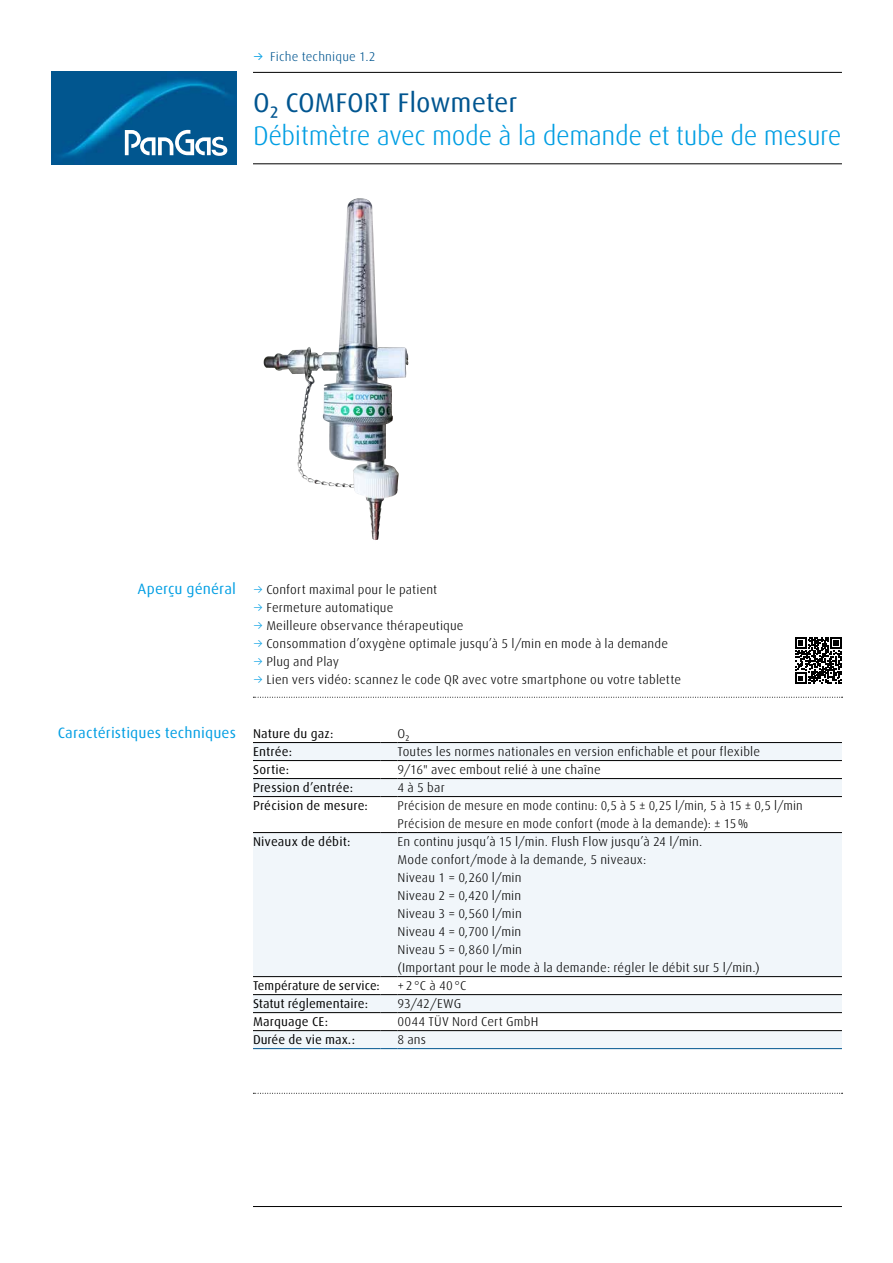
<style>
.page{position:relative;width:893px;height:1263px;background:#fff}
.page>*{position:absolute;margin:0;border:0;box-sizing:border-box;transform-origin:0 0}
.t1{font:300 27px "Linde Dax Global";letter-spacing:-.015em;color:#009ee3}
.t2{font:27px "Linde Dax Global";letter-spacing:-.01em;color:#005590}
.t3{font:15px "Linde Dax Global";letter-spacing:.005em;color:#009ee3}
.t4{font:300 12.75px/18px "Linde Dax Global";letter-spacing:.01em;color:#000}
.t5{font:12.75px "Linde Dax Global";letter-spacing:.005em;color:#000}
.t6{font:300 12.75px "Linde Dax Global";letter-spacing:.015em;color:#005590}
.s1{font-weight:400;color:#009ee3}
.s2{color:#009ee3}
</style>
<div class="page">
<img style="left:51px;top:72px;width:185px;height:92px">
<svg style="left:125px;top:130px;width:102px;height:26px"></svg>
<hr style="left:253px;top:1206px;width:589px;height:1px;background:#000">
<svg style="left:795px;top:637px;width:46px;height:47px"></svg>
<img style="left:264px;top:198px;width:118px;height:342px">
<hr style="left:253px;top:72px;width:589px;height:1px;background:#000">
<hr style="left:253px;top:163px;width:589px;height:1px;background:#000">
<svg style="left:253px;top:697px;width:590px;height:1px"></svg>
<svg style="left:253px;top:1093px;width:590px;height:1px"></svg>
<svg style="left:253px;top:743px;width:589px;height:305px;fill:#f1f6fa"></svg>
<hr style="left:253px;top:778px;width:128px;height:1px;background:#000">
<svg style="left:381px;top:778px;width:17px;height:1px"></svg>
<hr style="left:398px;top:778px;width:444px;height:1px;background:#000">
<hr style="left:253px;top:796px;width:128px;height:1px;background:#000">
<svg style="left:381px;top:796px;width:17px;height:1px"></svg>
<hr style="left:398px;top:796px;width:444px;height:1px;background:#000">
<hr style="left:253px;top:832px;width:128px;height:1px;background:#000">
<svg style="left:381px;top:832px;width:17px;height:1px"></svg>
<hr style="left:398px;top:832px;width:444px;height:1px;background:#000">
<hr style="left:253px;top:1030px;width:128px;height:1px;background:#000">
<svg style="left:381px;top:1030px;width:17px;height:1px"></svg>
<hr style="left:398px;top:1030px;width:444px;height:1px;background:#000">
<hr style="left:253px;top:1048px;width:128px;height:1px;background:#005590">
<svg style="left:381px;top:1048px;width:17px;height:1px"></svg>
<hr style="left:398px;top:1048px;width:444px;height:1px;background:#005590">
<hr style="left:253px;top:742px;width:128px;height:1px;background:#000">
<svg style="left:381px;top:742px;width:17px;height:1px"></svg>
<hr style="left:398px;top:742px;width:444px;height:1px;background:#000">
<hr style="left:253px;top:760px;width:128px;height:1px;background:#000">
<svg style="left:381px;top:760px;width:17px;height:1px"></svg>
<hr style="left:398px;top:760px;width:444px;height:1px;background:#000">
<hr style="left:253px;top:976px;width:128px;height:1px;background:#000">
<svg style="left:381px;top:976px;width:17px;height:1px"></svg>
<hr style="left:398px;top:976px;width:444px;height:1px;background:#000">
<hr style="left:253px;top:994px;width:128px;height:1px;background:#000">
<svg style="left:381px;top:994px;width:17px;height:1px"></svg>
<hr style="left:398px;top:994px;width:444px;height:1px;background:#000">
<hr style="left:253px;top:1012px;width:128px;height:1px;background:#000">
<svg style="left:381px;top:1012px;width:17px;height:1px"></svg>
<hr style="left:398px;top:1012px;width:444px;height:1px;background:#000">
<p class="t6" style="left:253px;top:49px;width:124px"><span class="s1">→</span> Fiche technique 1.2</p>
<h1 class="t2" style="left:253px;top:87px;width:266px">O₂ COMFORT Flowmeter</h1>
<h1 class="t1" style="left:253px;top:120px;width:590px">Débitmètre avec mode à la demande et tube de mesure</h1>
<p class="t3" style="left:138px;top:580px;width:100px">Aperçu général</p>
<p class="t3" style="left:58px;top:724px;width:180px">Caractéristiques techniques</p>
<p class="t4" style="left:253px;top:581px;width:186px"><span class="s2">→</span> Confort maximal pour le patient</p>
<p class="t4" style="left:253px;top:599px;width:142px"><span class="s2">→</span> Fermeture automatique</p>
<p class="t4" style="left:253px;top:617px;width:212px"><span class="s2">→</span> Meilleure observance thérapeutique</p>
<p class="t4" style="left:253px;top:635px;width:417px"><span class="s2">→</span> Consommation d’oxygène optimale jusqu’à 5 l/min en mode à la demande</p>
<p class="t4" style="left:253px;top:653px;width:88px"><span class="s2">→</span> Plug and Play</p>
<p class="t4" style="left:253px;top:671px;width:430px"><span class="s2">→</span> Lien vers vidéo: scannez le code QR avec votre smartphone ou votre tablette</p>
<p class="t5" style="left:253px;top:726px;width:82px">Nature du gaz:</p>
<p class="t4" style="left:398px;top:725px;width:13px">O₂</p>
<p class="t5" style="left:253px;top:744px;width:41px">Entrée:</p>
<p class="t4" style="left:398px;top:743px;width:364px">Toutes les normes nationales en version enfichable et pour flexible</p>
<p class="t5" style="left:253px;top:762px;width:38px">Sortie:</p>
<p class="t4" style="left:398px;top:761px;width:205px">9/16" avec embout relié à une chaîne</p>
<p class="t5" style="left:253px;top:780px;width:102px">Pression d’entrée:</p>
<p class="t4" style="left:398px;top:779px;width:49px">4 à 5 bar</p>
<p class="t5" style="left:253px;top:798px;width:117px">Précision de mesure:</p>
<p class="t4" style="left:398px;top:797px;width:407px">Précision de mesure en mode continu: 0,5 à 5 ± 0,25 l/min, 5 à 15 ± 0,5 l/min<br>Précision de mesure en mode confort (mode à la demande): ± 15%</p>
<p class="t5" style="left:253px;top:834px;width:99px">Niveaux de débit:</p>
<p class="t4" style="left:398px;top:833px;width:364px">En continu jusqu’à 15 l/min. Flush Flow jusqu’à 24 l/min.<br>Mode confort/mode à la demande, 5 niveaux:<br>Niveau 1 = 0,260 l/min<br>Niveau 2 = 0,420 l/min<br>Niveau 3 = 0,560 l/min<br>Niveau 4 = 0,700 l/min<br>Niveau 5 = 0,860 l/min<br>(Important pour le mode à la demande: régler le débit sur 5 l/min.)</p>
<p class="t5" style="left:253px;top:978px;width:128px">Température de service:</p>
<p class="t4" style="left:398px;top:977px;width:70px">+2°C à 40°C</p>
<p class="t5" style="left:253px;top:996px;width:117px">Statut réglementaire:</p>
<p class="t4" style="left:398px;top:995px;width:65px">93/42/EWG</p>
<p class="t5" style="left:253px;top:1014px;width:77px">Marquage CE:</p>
<p class="t4" style="left:398px;top:1013px;width:142px">0044 TÜV Nord Cert GmbH</p>
<p class="t5" style="left:253px;top:1032px;width:104px">Durée de vie max.:</p>
<p class="t4" style="left:398px;top:1031px;width:30px">8 ans</p>
</div>
